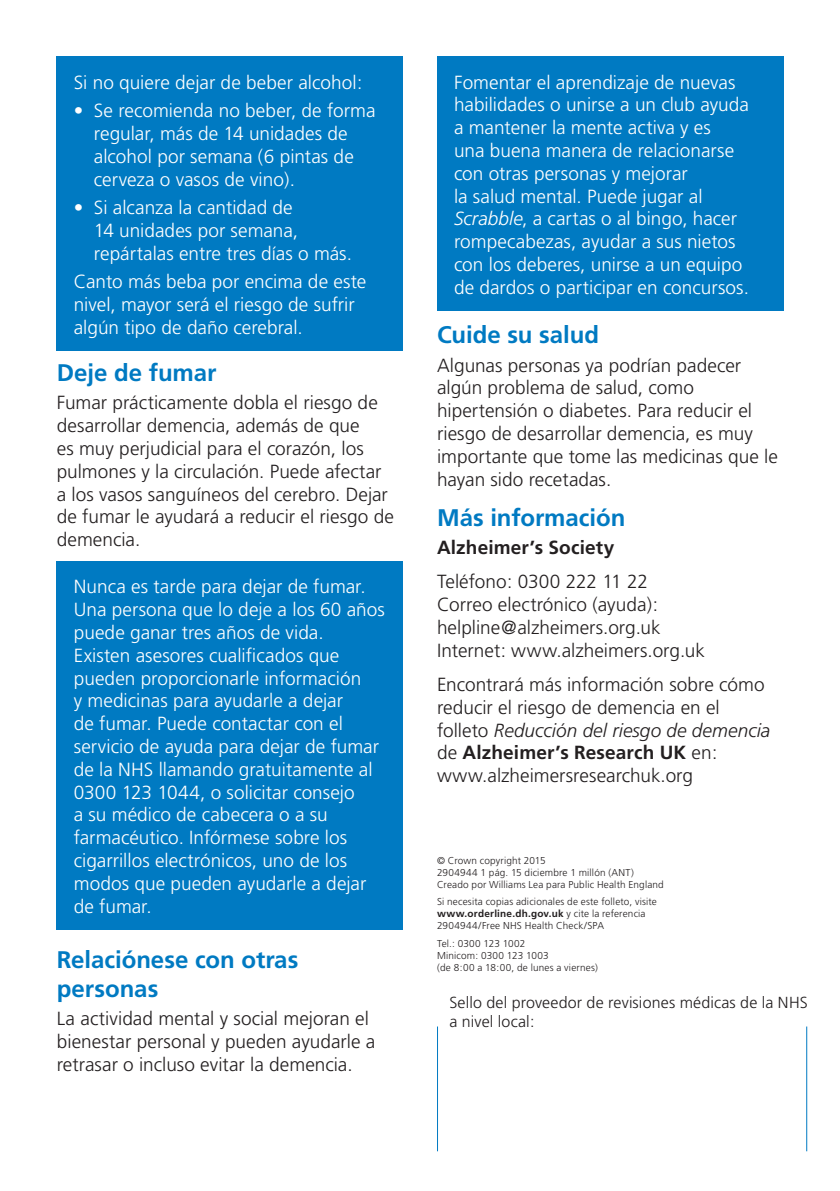
<style>
.page{position:relative;width:840px;height:1191px;background:#fff}
.page>*{position:absolute;margin:0;border:0;box-sizing:border-box;transform-origin:0 0}
.t1{font:700 24px/28.8px "Frutiger";letter-spacing:-.005em;color:#007ac2}
.t2{font:300 19px/22.8px "Frutiger";color:#fff}
.body_copy{font:300 19px/22.8px "Frutiger";color:#231f20}
.body_copy-2{font:700 19px "Frutiger";letter-spacing:.01em;color:#231f20}
.body_copy-3{font:300 16px/19.2px "Frutiger";letter-spacing:.01em;color:#231f20}
.body_copy-4{font:300 10px/12px "Frutiger";letter-spacing:.015em;color:#231f20}
.s1{font-style:italic}
.s2{font-weight:700}
</style>
<div class="page">
<hr style="left:437px;top:1026px;width:1px;height:125px;background:#007ac2">
<hr style="left:805px;top:1026px;width:1px;height:125px;background:#007ac2">
<div style="left:57px;top:57px;width:346px;height:294px;background:#007ac2"></div>
<div style="left:57px;top:561px;width:346px;height:368px;background:#007ac2"></div>
<div style="left:437px;top:57px;width:345px;height:254px;background:#007ac2"></div>
<p class="t2" style="left:74px;top:71px;width:290px">Si no quiere dejar de beber alcohol:</p>
<p class="t2" style="left:94px;top:99px;width:283px;text-indent:-20px">• Se recomienda no beber, de forma regular, más de 14 unidades de alcohol por semana (6 pintas de cerveza o vasos de vino).</p>
<p class="t2" style="left:94px;top:196px;width:259px;text-indent:-20px">• Si alcanza la cantidad de<br>14 unidades por semana, repártalas entre tres días o más.</p>
<p class="t2" style="left:74px;top:270px;width:294px">Canto más beba por encima de este nivel, mayor será el riesgo de sufrir algún tipo de daño cerebral.</p>
<h1 class="t1" style="left:57px;top:358px;width:161px">Deje de fumar</h1>
<p class="body_copy" style="left:57px;top:392px;width:338px">Fumar prácticamente dobla el riesgo de desarrollar demencia, además de que<br>es muy perjudicial para el corazón, los pulmones y la circulación. Puede afectar a los vasos sanguíneos del cerebro. Dejar de fumar le ayudará a reducir el riesgo de demencia.</p>
<p class="t2" style="left:74px;top:575px;width:312px">Nunca es tarde para dejar de fumar.<br>Una persona que lo deje a los 60 años puede ganar tres años de vida.<br>Existen asesores cualificados que pueden proporcionarle información<br>y medicinas para ayudarle a dejar<br>de fumar. Puede contactar con el servicio de ayuda para dejar de fumar de la NHS llamando gratuitamente al<br>0300 123 1044, o solicitar consejo<br>a su médico de cabecera o a su farmacéutico. Infórmese sobre los cigarrillos electrónicos, uno de los modos que pueden ayudarle a dejar de fumar.</p>
<h1 class="t1" style="left:57px;top:945px;width:243px">Relaciónese con otras personas</h1>
<p class="body_copy" style="left:57px;top:1007px;width:320px">La actividad mental y social mejoran el bienestar personal y pueden ayudarle a retrasar o incluso evitar la demencia.</p>
<p class="t2" style="left:454px;top:71px;width:296px">Fomentar el aprendizaje de nuevas habilidades o unirse a un club ayuda a mantener la mente activa y es<br>una buena manera de relacionarse con otras personas y mejorar<br>la salud mental. Puede jugar al <span class="s1">Scrabble</span>, a cartas o al bingo, hacer rompecabezas, ayudar a sus nietos con los deberes, unirse a un equipo de dardos o participar en concursos.</p>
<h1 class="t1" style="left:437px;top:320px;width:163px">Cuide su salud</h1>
<p class="body_copy" style="left:437px;top:354px;width:342px">Algunas personas ya podrían padecer algún problema de salud, como hipertensión o diabetes. Para reducir el riesgo de desarrollar demencia, es muy importante que tome las medicinas que le hayan sido recetadas.</p>
<h1 class="t1" style="left:437px;top:503px;width:190px">Más información</h1>
<p class="body_copy-2" style="left:437px;top:536px;width:179px">Alzheimer’s Society</p>
<p class="body_copy" style="left:437px;top:570px;width:269px">Teléfono: 0300 222 11 22<br>Correo electrónico (ayuda): helpline@alzheimers.org.uk<br>Internet: www.alzheimers.org.uk</p>
<p class="body_copy" style="left:437px;top:673px;width:335px">Encontrará más información sobre cómo reducir el riesgo de demencia en el folleto <span class="s1">Reducción del riesgo de demencia </span>de <span class="s2">Alzheimer’s Research UK</span> en: www.alzheimersresearchuk.org</p>
<p class="body_copy-4" style="left:437px;top:854px;width:110px">© Crown copyright 2015</p>
<p class="body_copy-4" style="left:437px;top:866px;width:198px">2904944 1 pág. 15 diciembre 1 millón (ANT)</p>
<p class="body_copy-4" style="left:437px;top:878px;width:228px">Creado por Williams Lea para Public Health England</p>
<p class="body_copy-4" style="left:437px;top:896px;width:221px">Si necesita copias adicionales de este folleto, visite <span class="s2">www.orderline.dh.gov.uk</span> y cite la referencia<br>2904944/Free NHS Health Check/SPA</p>
<p class="body_copy-4" style="left:437px;top:937px;width:162px">Tel.: 0300 123 1002<br>Minicom: 0300 123 1003<br>(de 8:00 a 18:00, de lunes a viernes)</p>
<p class="body_copy-3" style="left:449px;top:993px;width:360px">Sello del proveedor de revisiones médicas de la NHS a nivel local:</p>
</div>
